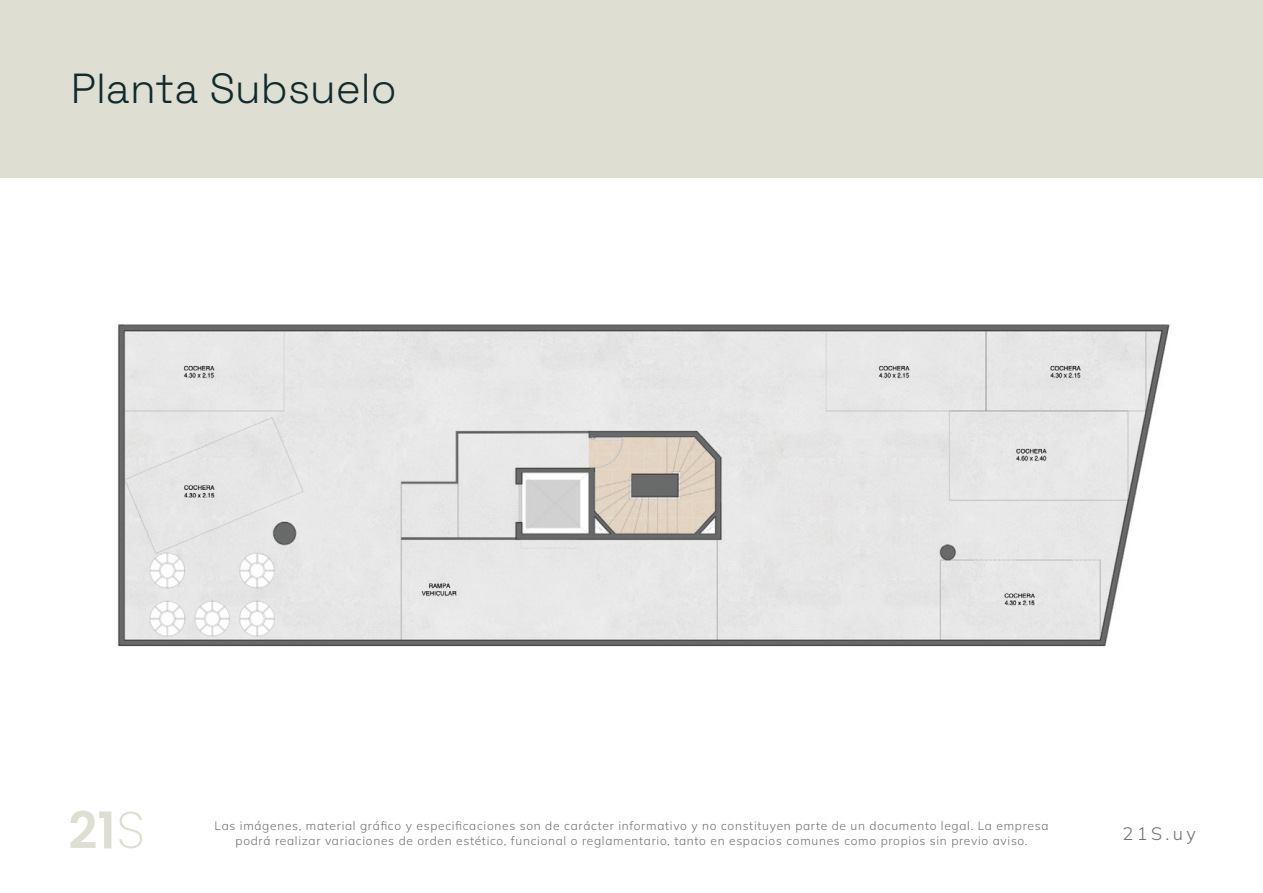
<style>
.page{position:relative;width:1263px;height:893px;background:#fff}
.page>*{position:absolute;margin:0;border:0;box-sizing:border-box;transform-origin:0 0}
.t1{font:300 42px "Space Grotesk";color:#112a2c}
.t2{font:300 18px "Mulish";color:#70706f}
.t3{font:300 12px/15px "Mulish";letter-spacing:.06em;color:#70706f;text-align:center}
</style>
<div class="page">
<div style="left:0;top:0;width:1263px;height:177px;background:#dfded2"></div>
<svg style="left:70px;top:811px;width:41px;height:37px"></svg>
<svg style="left:119px;top:812px;width:23px;height:36px"></svg>
<img style="left:117px;top:324px;width:1053px;height:323px">
<h1 class="t1" style="left:71px;top:62px;width:328px">Planta Subsuelo</h1>
<p class="t3" style="left:215px;top:818px;width:835px">Las imágenes, material gráfico y especificaciones son de carácter informativo y no constituyen parte de un documento legal. La empresa podrá realizar variaciones de orden estético, funcional o reglamentario, tanto en espacios comunes como propios sin previo aviso.</p>
<h2 class="t2" style="left:1122px;top:822px;width:75px">21S.uy</h2>
</div>
